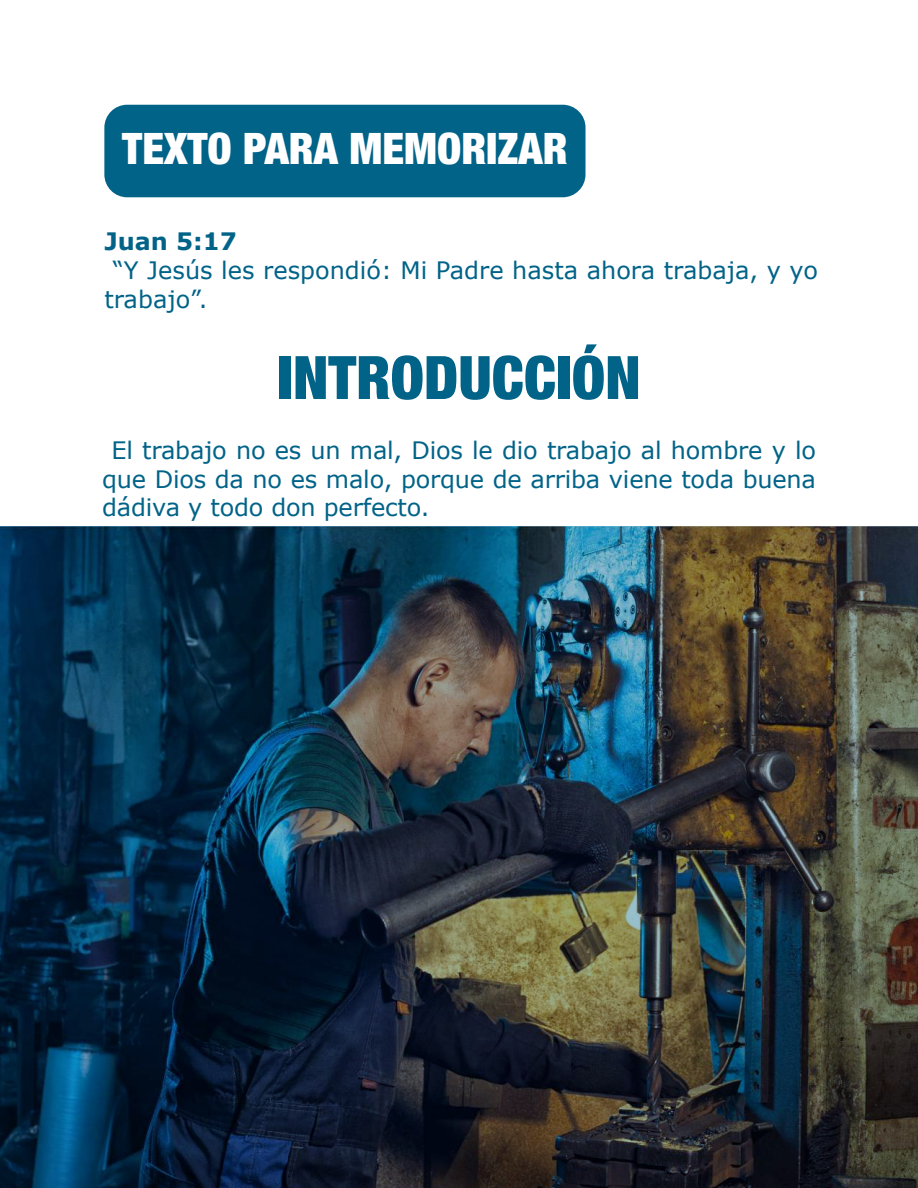
<style>
.page{position:relative;width:918px;height:1188px;background:#fff}
.page>*{position:absolute;margin:0;border:0;box-sizing:border-box;transform-origin:0 0}
.t1{font:900 condensed 60px "Helvetica Neue";color:#026388}
.t2{font:900 condensed 43.5px "Helvetica Neue";color:#fff}
.t3{font:24px/28.8px "Verdana";letter-spacing:-.01em;color:#026388}
.t4{font:700 24px "Verdana";color:#026388}
</style>
<div class="page">
<div style="left:104px;top:105px;width:482px;height:92px;background:#026388;border-radius:23px"></div>
<img style="left:0;top:526px;width:918px;height:662px">
<h2 class="t2" style="left:122px;top:122px;width:447px">TEXTO PARA MEMORIZAR</h2>
<p class="t4" style="left:104px;top:225px;width:134px">Juan 5:17</p>
<p class="t3" style="left:104px;top:256px;width:715px;text-indent:9px">“Y Jesús les respondió: Mi Padre hasta ahora trabaja, y yo trabajo”.</p>
<h1 class="t1" style="left:277px;top:341px;width:365px">INTRODUCCIÓN</h1>
<p class="t3" style="left:102px;top:435px;width:715px;text-align:justify;text-indent:9px">El trabajo no es un mal, Dios le dio trabajo al hombre y lo que Dios da no es malo, porque de arriba viene toda buena dádiva y todo don perfecto.</p>
</div>
